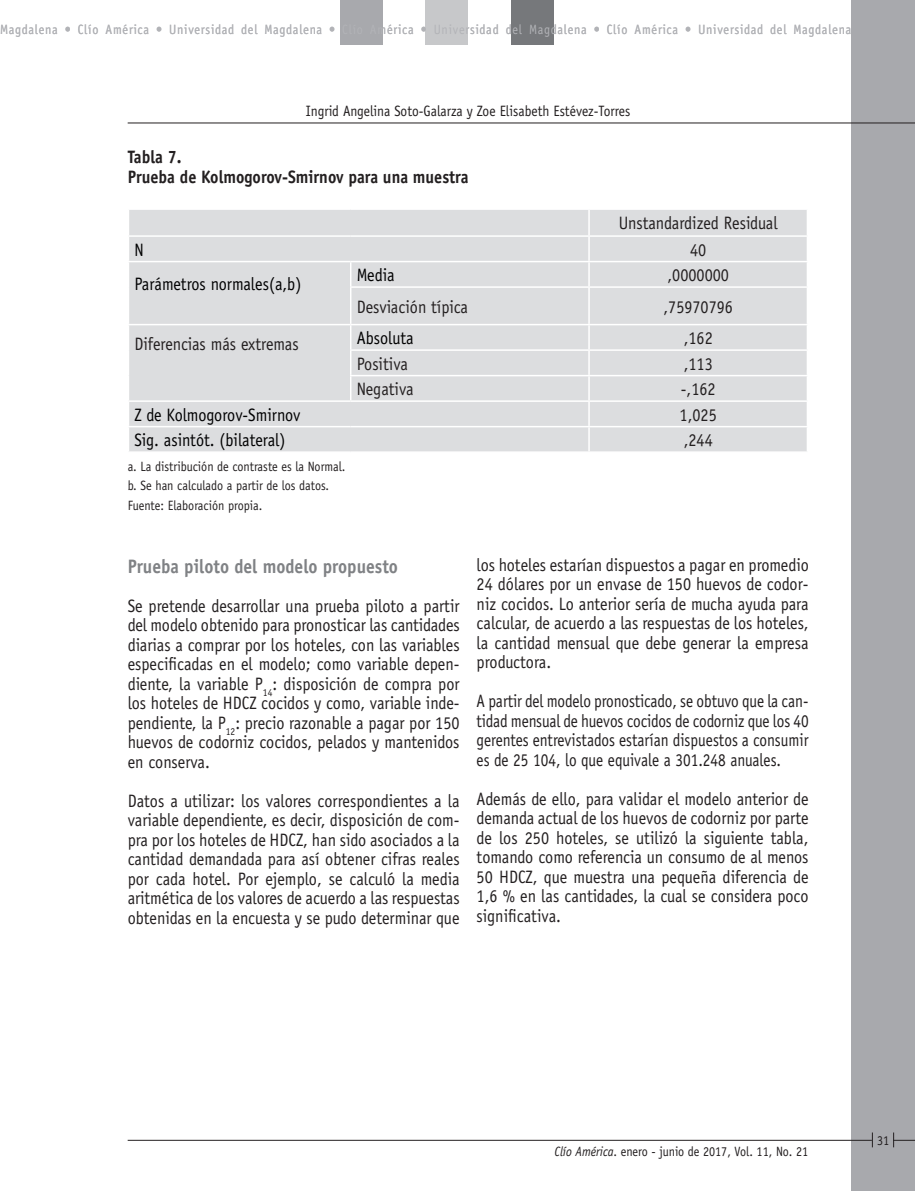
<style>
.page{position:relative;width:915px;height:1191px;background:#fff}
.page>*{position:absolute;margin:0;border:0;box-sizing:border-box;transform-origin:0 0}
.t1{font:700 19.5px "Officina Sans";color:#808285;scale:.9 1}
.t2{font:18px/19.5px "Officina Sans";color:#231f20;text-align:justify;scale:.9 1}
.t3{font:18px/19.5px "Officina Sans";color:#231f20;text-align:justify;scale:.85 1}
.t4{font:18px "Officina Sans";color:#000001;scale:.9 1}
.t5{font:700 18px/19.8px "Officina Sans";color:#231f20;scale:.9 1}
.t6{font:15px "Officina Sans";color:#231f20;scale:.9 1}
.t7{font:13.5px/19.5px "Officina Sans";color:#231f20;scale:.9 1}
.t8{font:13.5px "Officina Sans";letter-spacing:.065em;color:#b2b3b7;scale:.9 1}
.s1{font-style:italic}
</style>
<div class="page">
<div style="left:850px;top:0;width:64px;height:1191px;background:#a8a9ad"></div>
<hr style="left:128px;top:1140px;width:743px;height:1px;background:#231f20">
<svg style="left:871px;top:1133px;width:1px;height:14px"></svg>
<svg style="left:893px;top:1132px;width:21px;height:15px"></svg>
<div style="left:510px;top:0;width:43px;height:44px;background:#76787b"></div>
<div style="left:340px;top:0;width:43px;height:44px;background:#a8a9ad"></div>
<div style="left:425px;top:0;width:43px;height:44px;background:#c7c8ca"></div>
<hr style="left:128px;top:123px;width:786px;height:1px;background:#231f20">
<div style="left:129px;top:210px;width:677px;height:241px;background:#dcdddf"></div>
<hr style="left:128px;top:235px;width:222px;height:2px;background:#fff">
<hr style="left:350px;top:235px;width:239px;height:2px;background:#fff">
<hr style="left:589px;top:235px;width:218px;height:2px;background:#fff">
<hr style="left:128px;top:261px;width:222px;height:1px;background:#fff">
<hr style="left:350px;top:261px;width:239px;height:1px;background:#fff">
<svg style="left:350px;top:262px;width:1px;height:24px"></svg>
<hr style="left:589px;top:261px;width:218px;height:1px;background:#fff">
<svg style="left:588px;top:210px;width:1px;height:76px"></svg>
<svg style="left:806px;top:210px;width:1px;height:76px"></svg>
<hr style="left:350px;top:286px;width:239px;height:2px;background:#fff">
<hr style="left:350px;top:288px;width:1px;height:36px;background:#fff">
<hr style="left:589px;top:286px;width:218px;height:2px;background:#fff">
<hr style="left:588px;top:288px;width:1px;height:36px;background:#fff">
<hr style="left:128px;top:324px;width:222px;height:1px;background:#fff">
<hr style="left:350px;top:324px;width:239px;height:1px;background:#fff">
<hr style="left:589px;top:324px;width:218px;height:1px;background:#fff">
<hr style="left:350px;top:349px;width:239px;height:2px;background:#fff">
<hr style="left:589px;top:349px;width:218px;height:2px;background:#fff">
<hr style="left:350px;top:375px;width:239px;height:1px;background:#fff">
<svg style="left:350px;top:325px;width:1px;height:75px"></svg>
<hr style="left:589px;top:375px;width:218px;height:1px;background:#fff">
<hr style="left:128px;top:400px;width:222px;height:2px;background:#fff">
<hr style="left:350px;top:400px;width:239px;height:2px;background:#fff">
<hr style="left:589px;top:400px;width:218px;height:2px;background:#fff">
<hr style="left:128px;top:426px;width:222px;height:1px;background:#fff">
<hr style="left:350px;top:426px;width:239px;height:1px;background:#fff">
<hr style="left:589px;top:426px;width:218px;height:1px;background:#fff">
<svg style="left:588px;top:325px;width:1px;height:126px"></svg>
<svg style="left:806px;top:325px;width:1px;height:126px"></svg>
<p class="t8" style="left:0;top:21px;width:946px">Magdalena • Clío América • Universidad del Magdalena • Clío América • Universidad del Magdalena • Clío América • Universidad del Magdalena</p>
<p class="t6" style="left:306px;top:102px;width:362px">Ingrid Angelina Soto-Galarza y Zoe Elisabeth Estévez-Torres</p>
<p class="t5" style="left:128px;top:147px;width:380px">Tabla 7.<br>Prueba de Kolmogorov-Smirnov para una muestra</p>
<p class="t2" style="left:618px;top:213px;width:178px">Unstandardized Residual</p>
<p class="t4" style="left:134px;top:239px;width:12px">N</p>
<p class="t2" style="left:690px;top:240px;width:19px">40</p>
<p class="t4" style="left:134px;top:273px;width:187px">Parámetros normales(a,b)</p>
<p class="t4" style="left:356px;top:264px;width:44px">Media</p>
<p class="t2" style="left:667px;top:265px;width:70px">,0000000</p>
<p class="t2" style="left:356px;top:297px;width:125px">Desviación típica</p>
<p class="t2" style="left:663px;top:297px;width:79px">,75970796</p>
<p class="t2" style="left:134px;top:334px;width:184px">Diferencias más extremas</p>
<p class="t4" style="left:356px;top:327px;width:65px">Absoluta</p>
<p class="t2" style="left:683px;top:328px;width:34px">,162</p>
<p class="t2" style="left:356px;top:354px;width:59px">Positiva</p>
<p class="t2" style="left:683px;top:354px;width:34px">,113</p>
<p class="t2" style="left:356px;top:379px;width:65px">Negativa</p>
<p class="t2" style="left:680px;top:379px;width:40px">-,162</p>
<p class="t4" style="left:134px;top:404px;width:186px">Z de Kolmogorov-Smirnov</p>
<p class="t2" style="left:679px;top:405px;width:43px">1,025</p>
<p class="t4" style="left:134px;top:429px;width:169px">Sig. asintót. (bilateral)</p>
<p class="t2" style="left:683px;top:430px;width:34px">,244</p>
<p class="t7" style="left:128px;top:456px;width:243px">a. La distribución de contraste es la Normal. b. Se han calculado a partir de los datos.<br>Fuente: Elaboración propia.</p>
<p class="t1" style="left:128px;top:554px;width:302px">Prueba piloto del modelo propuesto</p>
<p class="t2" style="left:128px;top:596px;width:370px">Se pretende desarrollar una prueba piloto a partir del modelo obtenido para pronosticar las cantidades diarias a comprar por los hoteles, con las variables especificadas en el modelo; como variable depen&shy;diente, la variable P<sub>14</sub>: disposición de compra por los hoteles de HDCZ cocidos y como, variable inde&shy;pendiente, la P<sub>12</sub>: precio razonable a pagar por 150 huevos de codorniz cocidos, pelados y mantenidos en conserva.</p>
<p class="t2" style="left:128px;top:791px;width:370px">Datos a utilizar: los valores correspondientes a la variable dependiente, es decir, disposición de com&shy;pra por los hoteles de HDCZ, han sido asociados a la cantidad demandada para así obtener cifras reales por cada hotel. Por ejemplo, se calculó la media aritmética de los valores de acuerdo a las respuestas obtenidas en la encuesta y se pudo determinar que</p>
<p class="t2" style="left:476px;top:555px;width:370px">los hoteles estarían dispuestos a pagar en promedio 24 dólares por un envase de 150 huevos de codor&shy;niz cocidos. Lo anterior sería de mucha ayuda para calcular, de acuerdo a las respuestas de los hoteles, la cantidad mensual que debe generar la empresa productora.</p>
<p class="t3" style="left:476px;top:691px;width:392px">A partir del modelo pronosticado, se obtuvo que la can&shy;tidad mensual de huevos cocidos de codorniz que los 40 gerentes entrevistados estarían dispuestos a consumir es de 25 104, lo que equivale a 301.248 anuales.</p>
<p class="t2" style="left:476px;top:789px;width:370px">Además de ello, para validar el modelo anterior de demanda actual de los huevos de codorniz por parte de los 250 hoteles, se utilizó la siguiente tabla, tomando como referencia un consumo de al menos 50 HDCZ, que muestra una pequeña diferencia de 1,6 % en las cantidades, la cual se considera poco significativa.</p>
<p class="t7" style="left:554px;top:1142px;width:283px"><span class="s1">Clío América</span>. enero - junio de 2017, Vol. 11, No. 21</p>
<p class="t7" style="left:876px;top:1130px;width:15px">31</p>
</div>
